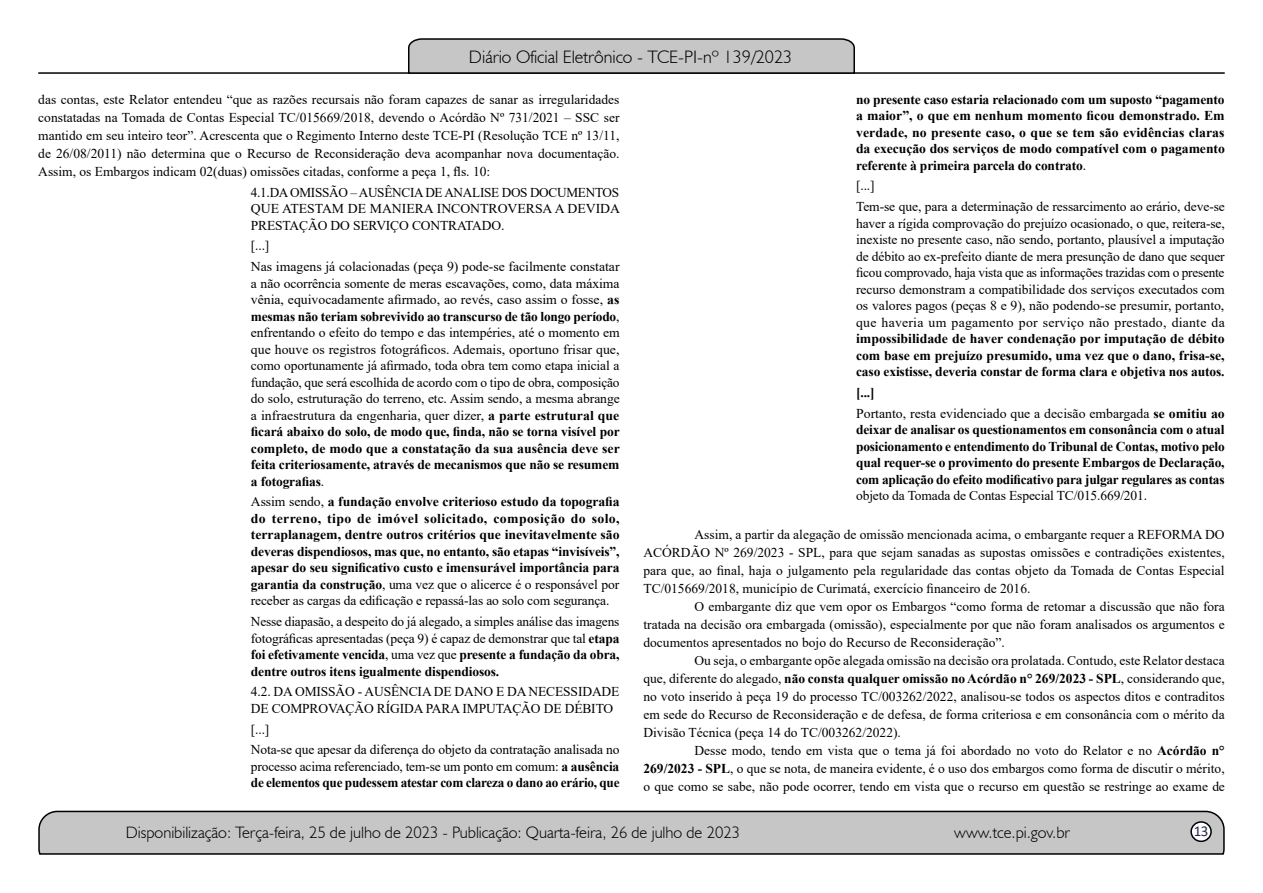
<style>
.page{position:relative;width:1263px;height:893px;background:#fff}
.page>*{position:absolute;margin:0;border:0;box-sizing:border-box;transform-origin:0 0}
.t1{font:300 18px "Humanist 521 BT";color:#000}
.t2{font:300 16.5px "Humanist 521 BT";color:#000}
.t3{font:15px "Calibri";color:#212d4c}
.t4{font:13.5px/16.5px "Times New Roman";color:#000;text-align:justify}
.t5{font:700 13.5px/16.5px "Times New Roman";letter-spacing:-.01em;color:#000;text-align:justify}
.s1{font-weight:700}
.s2{font-weight:400}
</style>
<div class="page">
<svg style="left:38px;top:810px;width:1187px;height:45px;background:#b9b9b9"></svg>
<div style="left:1191px;top:822px;width:20px;height:19px;background:#fff;border-radius:50%"></div>
<div style="left:1190px;top:821px;width:22px;height:21px;border:2px solid #000;border-radius:50%"></div>
<hr style="left:38px;top:72px;width:1187px;height:2px;background:#000">
<svg style="left:407px;top:38px;width:449px;height:36px;background:#b4b4b4"></svg>
<h1 class="t1" style="left:469px;top:46px;width:325px">Diário Oficial Eletrônico - TCE-PI-nº 139/2023</h1>
<p class="t4" style="left:38px;top:90px;width:583px;line-height:18px">das contas, este Relator entendeu “que as razões recursais não foram capazes de sanar as irregularidades constatadas na Tomada de Contas Especial TC/015669/2018, devendo o Acórdão Nº 731/2021 – SSC ser mantido em seu inteiro teor”. Acrescenta que o Regimento Interno deste TCE-PI (Resolução TCE nº 13/11, de 26/08/2011) não determina que o Recurso de Reconsideração deva acompanhar nova documentação.<br>Assim, os Embargos indicam 02(duas) omissões citadas, conforme a peça 1, fls. 10:</p>
<p class="t4" style="left:251px;top:183px;width:371px">4.1.DA OMISSÃO – AUSÊNCIA DE ANALISE DOS DOCUMENTOS QUE ATESTAM DE MANIERA INCONTROVERSA A DEVIDA PRESTAÇÃO DO SERVIÇO CONTRATADO.</p>
<p class="t4" style="left:251px;top:235px;width:370px;line-height:20.7px">[...]<br>Nas imagens já colacionadas (peça 9) pode-se facilmente constatar</p>
<p class="t4" style="left:251px;top:274px;width:370px">a não ocorrência somente de meras escavações, como, data máxima vênia, equivocadamente afirmado, ao revés, caso assim o fosse, <span class="s1">as mesmas não teriam sobrevivido ao transcurso de tão longo período</span>, enfrentando o efeito do tempo e das intempéries, até o momento em que houve os registros fotográficos. Ademais, oportuno frisar que, como oportunamente já afirmado, toda obra tem como etapa inicial a fundação, que será escolhida de acordo com o tipo de obra, composição do solo, estruturação do terreno, etc. Assim sendo, a mesma abrange a infraestrutura da engenharia, quer dizer, <span class="s1">a parte estrutural que ficará abaixo do solo, de modo que, finda, não se torna visível por completo, de modo que a constatação da sua ausência deve ser feita criteriosamente, através de mecanismos que não se resumem a fotografias</span>.</p>
<p class="t5" style="left:251px;top:493px;width:370px"><span class="s2">Assim sendo,</span> a fundação envolve criterioso estudo da topografia do terreno, tipo de imóvel solicitado, composição do solo, terraplanagem, dentre outros critérios que inevitavelmente são deveras dispendiosos, mas que, no entanto, são etapas “invisíveis”, apesar do seu significativo custo e imensurável importância para garantia da construção<span class="s2">, uma vez que o alicerce é o responsável por receber as cargas da edificação e repassá-las ao solo com segurança.</span></p>
<p class="t4" style="left:251px;top:613px;width:370px">Nesse diapasão, a despeito do já alegado, a simples análise das imagens fotográficas apresentadas (peça 9) é capaz de demonstrar que tal <span class="s1">etapa foi efetivamente vencida</span>, uma vez que <span class="s1">presente a fundação da obra, dentre outros itens igualmente dispendiosos.</span></p>
<p class="t4" style="left:251px;top:683px;width:370px">4.2. DA OMISSÃO - AUSÊNCIA DE DANO E DA NECESSIDADE<br>DE COMPROVAÇÃO RÍGIDA PARA IMPUTAÇÃO DE DÉBITO</p>
<p class="t4" style="left:251px;top:718px;width:370px;line-height:20.7px">[...]<br>Nota-se que apesar da diferença do objeto da contratação analisada no</p>
<p class="t5" style="left:251px;top:758px;width:370px"><span class="s2">processo acima referenciado, tem-se um ponto em comum:</span> a ausência de elementos que pudessem atestar com clareza o dano ao erário, que</p>
<p class="t5" style="left:856px;top:90px;width:370px">no presente caso estaria relacionado com um suposto “pagamento a maior”, o que em nenhum momento ficou demonstrado. Em verdade, no presente caso, o que se tem são evidências claras da execução dos serviços de modo compatível com o pagamento referente à primeira parcela do contrato<span class="s2">.</span></p>
<p class="t4" style="left:856px;top:175px;width:370px;line-height:20.7px">[...]<br>Tem-se que, para a determinação de ressarcimento ao erário, deve-se</p>
<p class="t4" style="left:856px;top:214px;width:370px">haver a rígida comprovação do prejuízo ocasionado, o que, reitera-se, inexiste no presente caso, não sendo, portanto, plausível a imputação de débito ao ex-prefeito diante de mera presunção de dano que sequer ficou comprovado, haja vista que as informações trazidas com o presente recurso demonstram a compatibilidade dos serviços executados com os valores pagos (peças 8 e 9), não podendo-se presumir, portanto, que haveria um pagamento por serviço não prestado, diante da</p>
<p class="t5" style="left:856px;top:330px;width:370px">impossibilidade de haver condenação por imputação de débito com base em prejuízo presumido, uma vez que o dano, frisa-se, caso existisse, deveria constar de forma clara e objetiva nos autos.</p>
<p class="t4" style="left:856px;top:381px;width:370px;line-height:20.7px"><span class="s1">[...]<br></span>Portanto, resta evidenciado que a decisão embargada <span class="s1">se omitiu ao</span></p>
<p class="t5" style="left:856px;top:421px;width:370px">deixar de analisar os questionamentos em consonância com o atual posicionamento e entendimento do Tribunal de Contas, motivo pelo qual requer-se o provimento do presente Embargos de Declaração, com aplicação do efeito modificativo para julgar regulares as contas</p>
<p class="t4" style="left:856px;top:487px;width:293px">objeto da Tomada de Contas Especial TC/015.669/201.</p>
<p class="t4" style="left:643px;top:525px;width:583px;line-height:18px;text-indent:51px">Assim, a partir da alegação de omissão mencionada acima, o embargante requer a REFORMA DO ACÓRDÃO Nº 269/2023 - SPL, para que sejam sanadas as supostas omissões e contradições existentes, para que, ao final, haja o julgamento pela regularidade das contas objeto da Tomada de Contas Especial TC/015669/2018, município de Curimatá, exercício financeiro de 2016.</p>
<p class="t4" style="left:643px;top:597px;width:583px;line-height:18px;text-indent:51px">O embargante diz que vem opor os Embargos “como forma de retomar a discussão que não fora tratada na decisão ora embargada (omissão), especialmente por que não foram analisados os argumentos e documentos apresentados no bojo do Recurso de Reconsideração”.</p>
<p class="t4" style="left:643px;top:651px;width:583px;line-height:18px;text-indent:51px">Ou seja, o embargante opõe alegada omissão na decisão ora prolatada. Contudo, este Relator destaca que, diferente do alegado, <span class="s1">não consta qualquer omissão no Acórdão n° 269/2023 - SPL</span>, considerando que, no voto inserido à peça 19 do processo TC/003262/2022, analisou-se todos os aspectos ditos e contraditos em sede do Recurso de Reconsideração e de defesa, de forma criteriosa e em consonância com o mérito da Divisão Técnica (peça 14 do TC/003262/2022).</p>
<p class="t4" style="left:643px;top:741px;width:583px;line-height:18px;text-indent:51px">Desse modo, tendo em vista que o tema já foi abordado no voto do Relator e no <span class="s1">Acórdão n° 269/2023 - SPL</span>, o que se nota, de maneira evidente, é o uso dos embargos como forma de discutir o mérito, o que como se sabe, não pode ocorrer, tendo em vista que o recurso em questão se restringe ao exame de</p>
<p class="t2" style="left:126px;top:822px;width:616px">Disponibilização: Terça-feira, 25 de julho de 2023 - Publicação: Quarta-feira, 26 de julho de 2023</p>
<p class="t2" style="left:954px;top:822px;width:117px">www.tce.pi.gov.br</p>
<p class="t3" style="left:1194px;top:821px;width:16px">13</p>
</div>
